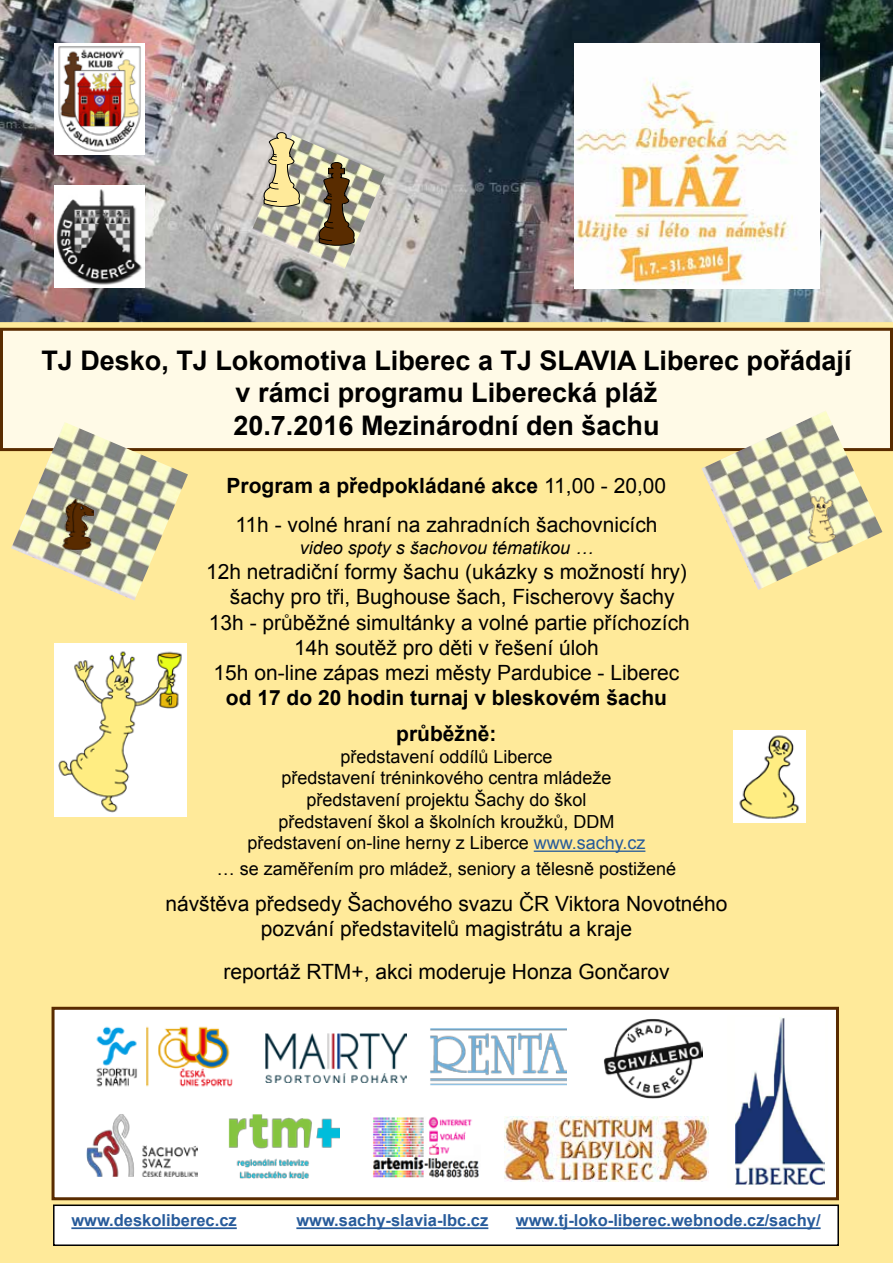
<style>
.page{position:relative;width:893px;height:1263px;background:#ffea9a}
.page>*{position:absolute;margin:0;border:0;box-sizing:border-box;transform-origin:0 0}
.t1{font:700 27px/32.4px "Arial";color:#000;text-align:center}
.t2{font:21px/25.2px "Arial";color:#000;text-align:center}
.t3{font:700 21px/36px "Arial";color:#000;text-align:center}
.t4{font:18px/21.6px "Arial";color:#000;text-align:center}
.t5{font:italic 18px "Arial";color:#000}
.t6{font:700 16.5px "Arial";color:#275b9b}
.s1{font-weight:700}
.s2{color:#275b9b}
</style>
<div class="page">
<hr style="left:534px;top:850px;width:111px;height:2px;background:#275b9b">
<div style="left:2px;top:329px;width:889px;height:121px;background:#fffae7"></div>
<div style="left:0;top:328px;width:893px;height:123px;border:3px solid #592b00"></div>
<div style="left:53px;top:1008px;width:784px;height:191px;background:#fff"></div>
<div style="left:52px;top:1007px;width:787px;height:193px;border:3px solid #592b00"></div>
<img style="left:735px;top:1018px;width:90px;height:166px">
<img style="left:505px;top:1116px;width:203px;height:65px">
<img style="left:54px;top:643px;width:133px;height:173px">
<img style="left:734px;top:731px;width:72px;height:91px">
<img style="left:229px;top:1114px;width:110px;height:65px">
<div style="left:54px;top:1205px;width:784px;height:40px;background:#fff"></div>
<hr style="left:71px;top:1227px;width:166px;height:2px;background:#275b9b">
<hr style="left:296px;top:1227px;width:192px;height:2px;background:#275b9b">
<hr style="left:516px;top:1227px;width:305px;height:2px;background:#275b9b">
<div style="left:53px;top:1204px;width:786px;height:42px;border:2px solid #000"></div>
<img style="left:87px;top:1114px;width:110px;height:62px">
<img style="left:373px;top:1117px;width:106px;height:61px">
<img style="left:96px;top:1026px;width:137px;height:61px">
<img style="left:604px;top:1019px;width:99px;height:80px">
<img style="left:266px;top:1034px;width:140px;height:49px">
<img style="left:430px;top:1028px;width:137px;height:57px">
<img style="left:11px;top:422px;width:177px;height:178px">
<img style="left:702px;top:411px;width:180px;height:179px">
<img style="left:61px;top:497px;width:33px;height:54px">
<img style="left:806px;top:493px;width:33px;height:53px">
<img style="left:0;top:0;width:893px;height:322px">
<img style="left:574px;top:43px;width:245px;height:245px">
<img style="left:252px;top:135px;width:133px;height:134px">
<svg style="left:264px;top:131px;width:37px;height:77px"></svg>
<img style="left:54px;top:43px;width:90px;height:112px">
<svg style="left:318px;top:162px;width:38px;height:84px;background:#7c6747"></svg>
<img style="left:54px;top:185px;width:91px;height:102px">
<p class="t1" style="left:41px;top:345px;width:812px">TJ Desko, TJ Lokomotiva Liberec a TJ SLAVIA Liberec pořádají v rámci programu Liberecká pláž<br>20.7.2016 Mezinárodní den šachu</p>
<p class="t2" style="left:227px;top:466px;width:441px;line-height:39.6px"><span class="s1">Program a předpokládané akce</span> 11,00 - 20,00<br>11h - volné hraní na zahradních šachovnicích</p>
<p class="t5" style="left:300px;top:536px;width:295px">video spoty s šachovou tématikou …</p>
<p class="t2" style="left:206px;top:559px;width:485px">12h netradiční formy šachu (ukázky s možností hry) šachy pro tři, Bughouse šach, Fischerovy šachy 13h - průběžné simultánky a volné partie příchozích 14h soutěž pro děti v řešení úloh<br>15h on-line zápas mezi městy Pardubice - Liberec</p>
<p class="t3" style="left:226px;top:680px;width:443px">od 17 do 20 hodin turnaj v bleskovém šachu průběžně:</p>
<p class="t4" style="left:248px;top:746px;width:399px">představení oddílů Liberce<br>představení tréninkového centra mládeže představení projektu Šachy do škol<br>představení škol a školních kroužků, DDM představení on-line herny z Liberce <span class="s2">www.sachy.cz</span></p>
<p class="t4" style="left:217px;top:857px;width:461px">… se zaměřením pro mládež, seniory a tělesně postižené</p>
<p class="t2" style="left:165px;top:891px;width:564px">návštěva předsedy Šachového svazu ČR Viktora Novotného pozvání představitelů magistrátu a kraje</p>
<p class="t2" style="left:223px;top:959px;width:448px">reportáž RTM+, akci moderuje Honza Gončarov</p>
<p class="t6" style="left:71px;top:1210px;width:167px">www.deskoliberec.cz</p>
<p class="t6" style="left:296px;top:1210px;width:193px">www.sachy-slavia-lbc.cz</p>
<p class="t6" style="left:516px;top:1210px;width:306px">www.tj-loko-liberec.webnode.cz/sachy/</p>
</div>
